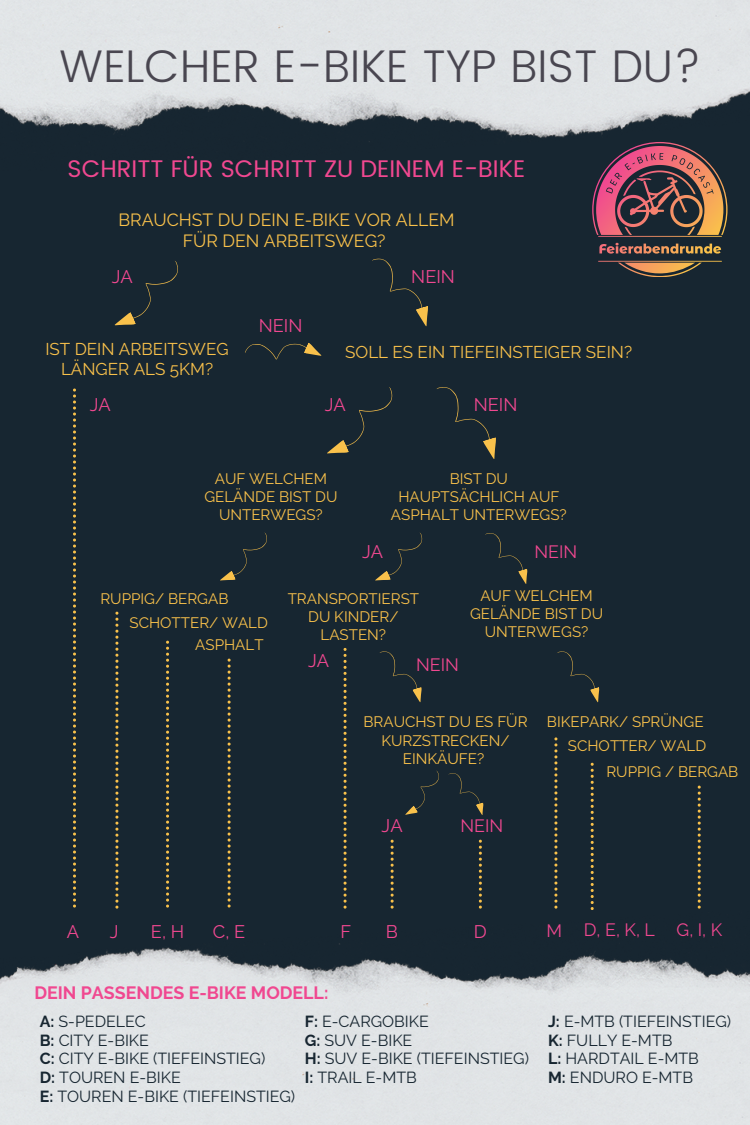
<style>
.page{position:relative;width:750px;height:1125px;background:#172631}
.page>*{position:absolute;margin:0;border:0;box-sizing:border-box;transform-origin:0 0}
.t1{font:300 45.7px "Poppins";color:#494650}
.t2{font:24px "Poppins";color:#f04890}
.t3{font:18.2px "Raleway";color:#f04890}
.t4{font:700 17.8px "Raleway";color:#f04890}
.t5{font:17.8px "Raleway";color:#f04890}
.t6{font:17.6px/21px "Raleway";color:#f9c14b;text-align:center}
.t7{font:17px/20.4px "Raleway";color:#f9c14b;text-align:center}
.t8{font:16px "Raleway";color:#172631}
.t9{font:15.1px/18.2px "Raleway";color:#f9c14b;text-align:center}
.s1{font-weight:700}
</style>
<div class="page">
<img style="left:0;top:909px;width:750px;height:216px">
<svg style="left:372px;top:258px;width:56px;height:69px"></svg>
<svg style="left:114px;top:261px;width:64px;height:65px"></svg>
<svg style="left:436px;top:387px;width:60px;height:72px"></svg>
<svg style="left:485px;top:533px;width:43px;height:51px"></svg>
<svg style="left:379px;top:651px;width:43px;height:52px"></svg>
<svg style="left:73px;top:389px;width:3px;height:519px"></svg>
<img style="left:0;top:0;width:750px;height:142px">
<svg style="left:592px;top:142px;width:135px;height:135px"></svg>
<svg style="left:327px;top:387px;width:66px;height:67px"></svg>
<svg style="left:344px;top:648px;width:3px;height:261px"></svg>
<svg style="left:479px;top:840px;width:3px;height:69px"></svg>
<svg style="left:391px;top:840px;width:3px;height:69px"></svg>
<svg style="left:228px;top:659px;width:3px;height:249px"></svg>
<svg style="left:115px;top:612px;width:3px;height:297px"></svg>
<svg style="left:166px;top:641px;width:3px;height:267px"></svg>
<svg style="left:375px;top:532px;width:48px;height:49px"></svg>
<svg style="left:245px;top:343px;width:77px;height:17px"></svg>
<svg style="left:405px;top:770px;width:79px;height:45px"></svg>
<svg style="left:557px;top:651px;width:43px;height:52px"></svg>
<svg style="left:698px;top:786px;width:3px;height:123px"></svg>
<svg style="left:591px;top:763px;width:3px;height:147px"></svg>
<svg style="left:554px;top:737px;width:3px;height:172px"></svg>
<svg style="left:220px;top:532px;width:47px;height:49px"></svg>
<p class="t1" style="left:59px;top:39px;width:644px">WELCHER E-BIKE TYP BIST DU?</p>
<p class="t2" style="left:68px;top:155px;width:459px">SCHRITT FÜR SCHRITT ZU DEINEM E-BIKE</p>
<p class="t6" style="left:118px;top:209px;width:338px">BRAUCHST DU DEIN E-BIKE VOR ALLEM<br>FÜR DEN ARBEITSWEG?</p>
<p class="t3" style="left:112px;top:266px;width:23px">JA</p>
<p class="t3" style="left:411px;top:266px;width:45px">NEIN</p>
<p class="t7" style="left:45px;top:338px;width:185px">IST DEIN ARBEITSWEG<br>LÄNGER ALS 5KM?</p>
<p class="t3" style="left:90px;top:394px;width:23px">JA</p>
<p class="t3" style="left:259px;top:315px;width:45px">NEIN</p>
<p class="t7" style="left:345px;top:341px;width:288px">SOLL ES EIN TIEFEINSTEIGER SEIN?</p>
<p class="t3" style="left:325px;top:394px;width:23px">JA</p>
<p class="t3" style="left:474px;top:394px;width:45px">NEIN</p>
<p class="t9" style="left:204px;top:469px;width:135px">AUF WELCHEM<br>GELÄNDE BIST DU<br>UNTERWEGS?</p>
<p class="t9" style="left:391px;top:469px;width:177px">BIST DU<br>HAUPTSÄCHLICH AUF<br>ASPHALT UNTERWEGS?</p>
<p class="t9" style="left:100px;top:590px;width:130px">RUPPIG/ BERGAB</p>
<p class="t9" style="left:130px;top:613px;width:140px">SCHOTTER/ WALD</p>
<p class="t9" style="left:195px;top:636px;width:70px">ASPHALT</p>
<p class="t3" style="left:362px;top:541px;width:23px">JA</p>
<p class="t5" style="left:535px;top:541px;width:44px">NEIN</p>
<p class="t9" style="left:288px;top:590px;width:133px">TRANSPORTIERST<br>DU KINDER/<br>LASTEN?</p>
<p class="t5" style="left:416px;top:654px;width:44px">NEIN</p>
<p class="t9" style="left:470px;top:586px;width:135px">AUF WELCHEM<br>GELÄNDE BIST DU<br>UNTERWEGS?</p>
<p class="t3" style="left:308px;top:650px;width:23px">JA</p>
<p class="t9" style="left:363px;top:713px;width:166px">BRAUCHST DU ES FÜR<br>KURZSTRECKEN/<br>EINKÄUFE?</p>
<p class="t3" style="left:382px;top:815px;width:23px">JA</p>
<p class="t5" style="left:460px;top:815px;width:44px">NEIN</p>
<p class="t9" style="left:547px;top:713px;width:158px">BIKEPARK/ SPRÜNGE</p>
<p class="t9" style="left:568px;top:737px;width:140px">SCHOTTER/ WALD</p>
<p class="t9" style="left:606px;top:763px;width:133px">RUPPIG / BERGAB</p>
<p class="t3" style="left:67px;top:921px;width:14px">A</p>
<p class="t3" style="left:110px;top:921px;width:10px">J</p>
<p class="t3" style="left:151px;top:921px;width:35px">E, H</p>
<p class="t3" style="left:213px;top:921px;width:34px">C, E</p>
<p class="t3" style="left:341px;top:921px;width:12px">F</p>
<p class="t3" style="left:386px;top:921px;width:14px">B</p>
<p class="t3" style="left:474px;top:921px;width:14px">D</p>
<p class="t5" style="left:547px;top:921px;width:17px">M</p>
<p class="t5" style="left:584px;top:920px;width:73px">D, E, K, L</p>
<p class="t5" style="left:677px;top:920px;width:47px">G, I, K</p>
<p class="t4" style="left:34px;top:983px;width:296px">DEIN PASSENDES E-BIKE MODELL:</p>
<p class="t8" style="left:40px;top:1012px;width:108px"><span class="s1">A:</span> S-PEDELEC</p>
<p class="t8" style="left:40px;top:1031px;width:111px"><span class="s1">B:</span> CITY E-BIKE</p>
<p class="t8" style="left:40px;top:1049px;width:227px"><span class="s1">C:</span> CITY E-BIKE (TIEFEINSTIEG)</p>
<p class="t8" style="left:40px;top:1068px;width:143px"><span class="s1">D:</span> TOUREN E-BIKE</p>
<p class="t8" style="left:40px;top:1087px;width:257px"><span class="s1">E:</span> TOUREN E-BIKE (TIEFEINSTIEG)</p>
<p class="t8" style="left:305px;top:1012px;width:126px"><span class="s1">F:</span> E-CARGOBIKE</p>
<p class="t8" style="left:305px;top:1031px;width:109px"><span class="s1">G:</span> SUV E-BIKE</p>
<p class="t8" style="left:305px;top:1049px;width:226px"><span class="s1">H:</span> SUV E-BIKE (TIEFEINSTIEG)</p>
<p class="t8" style="left:305px;top:1068px;width:113px"><span class="s1">I:</span> TRAIL E-MTB</p>
<p class="t8" style="left:548px;top:1012px;width:185px"><span class="s1">J:</span> E-MTB (TIEFEINSTIEG)</p>
<p class="t8" style="left:548px;top:1031px;width:126px"><span class="s1">K:</span> FULLY E-MTB</p>
<p class="t8" style="left:548px;top:1049px;width:152px"><span class="s1">L:</span> HARDTAIL E-MTB</p>
<p class="t8" style="left:548px;top:1068px;width:146px"><span class="s1">M:</span> ENDURO E-MTB</p>
</div>
